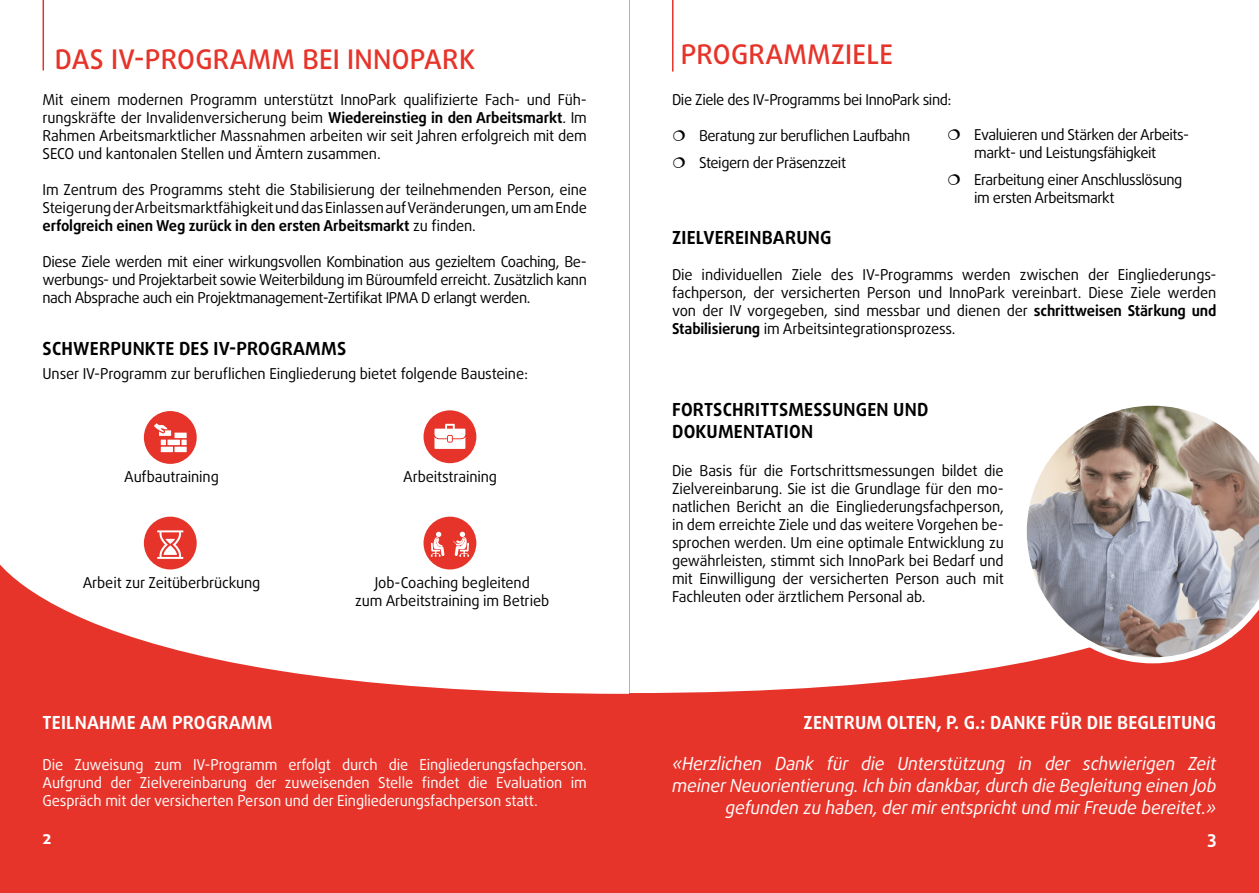
<style>
.page{position:relative;width:1259px;height:893px;background:#fff}
.page>*{position:absolute;margin:0;border:0;box-sizing:border-box;transform-origin:0 0}
.t1{font:500 27px "Daxline OT";letter-spacing:.01em;color:#e6342a}
.t2{font:italic 18px/21.6px "Daxline OT";letter-spacing:-.01em;color:#fff;text-align:right}
.t3{font:700 18px/21.6px "Daxline OT";letter-spacing:.01em;color:#000}
.t4{font:700 18px "Daxline OT";letter-spacing:.01em;color:#fff}
.t5{font:15px/18px "Daxline OT";letter-spacing:-.01em;color:#000;text-align:justify}
.t6{font:15px/18px "Daxline OT";letter-spacing:-.01em;color:#fff;text-align:justify}
.t7{font:15px/18px "Daxline OT";letter-spacing:-.03em;color:#000}
.s1{font-weight:700}
</style>
<div class="page">
<div style="left:0;top:1px;width:629px;height:892px;background:#e6342a"></div>
<div style="left:0;top:0;width:629px;height:694px;background:#fff"></div>
<hr style="left:43px;top:0;width:1px;height:71px;background:#e6342a">
<div style="left:144px;top:411px;width:53px;height:53px;background:#e6342a;border-radius:50%"></div>
<div style="left:161px;top:447px;width:12px;height:5px;background:#fff"></div>
<div style="left:174px;top:447px;width:13px;height:5px;background:#fff"></div>
<div style="left:174px;top:433px;width:13px;height:5px;background:#fff"></div>
<svg style="left:154px;top:423px;width:17px;height:22px"></svg>
<div style="left:167px;top:440px;width:13px;height:5px;background:#fff"></div>
<svg style="left:181px;top:440px;width:6px;height:5px"></svg>
<div style="left:423px;top:410px;width:53px;height:53px;background:#e6342a;border-radius:50%"></div>
<svg style="left:434px;top:424px;width:31px;height:25px"></svg>
<div style="left:423px;top:517px;width:53px;height:52px;background:#e6342a;border-radius:50%"></div>
<svg style="left:431px;top:531px;width:13px;height:26px"></svg>
<svg style="left:453px;top:532px;width:16px;height:25px"></svg>
<div style="left:144px;top:517px;width:53px;height:52px;background:#e6342a;border-radius:50%"></div>
<svg style="left:157px;top:530px;width:26px;height:29px"></svg>
<div style="left:629px;top:0;width:630px;height:893px;background:#e6342a"></div>
<div style="left:629px;top:0;width:630px;height:693px;background:#fff"></div>
<hr style="left:672px;top:0;width:1px;height:72px;background:#e6342a">
<svg style="left:1020px;top:400px;width:239px;height:263px;background:#b4a7a6"></svg>
<svg style="left:673px;top:130px;width:12px;height:11px"></svg>
<svg style="left:673px;top:157px;width:12px;height:11px"></svg>
<svg style="left:948px;top:129px;width:12px;height:11px"></svg>
<svg style="left:948px;top:174px;width:12px;height:11px"></svg>
<h1 class="t1" style="left:55px;top:41px;width:422px">DAS IV-PROGRAMM BEI INNOPARK</h1>
<p class="t5" style="left:43px;top:91px;width:546px">Mit einem modernen Programm unterstützt InnoPark qualifizierte Fach- und Füh&shy;rungskräfte der Invalidenversicherung beim <span class="s1">Wiedereinstieg in den Arbeitsmarkt</span>. Im Rahmen Arbeitsmarktlicher Massnahmen arbeiten wir seit Jahren erfolgreich mit dem SECO und kantonalen Stellen und Ämtern zusammen.</p>
<p class="t5" style="left:43px;top:181px;width:546px">Im Zentrum des Programms steht die Stabilisierung der teilnehmenden Person, eine Steigerung der Arbeitsmarktfähigkeit und das Einlassen auf Veränderungen, um am Ende <span class="s1">erfolgreich einen Weg zurück in den ersten Arbeitsmarkt</span> zu finden.</p>
<p class="t5" style="left:43px;top:253px;width:546px">Diese Ziele werden mit einer wirkungsvollen Kombination aus gezieltem Coaching, Be&shy;werbungs- und Projektarbeit sowie Weiterbildung im Büroumfeld erreicht. Zusätzlich kann nach Absprache auch ein Projektmanagement-Zertifikat IPMA D erlangt werden.</p>
<p class="t3" style="left:43px;top:338px;width:305px">SCHWERPUNKTE DES IV-PROGRAMMS</p>
<p class="t5" style="left:43px;top:365px;width:487px">Unser IV-Programm zur beruflichen Eingliederung bietet folgende Bausteine:</p>
<p class="t5" style="left:124px;top:468px;width:96px">Aufbautraining</p>
<p class="t5" style="left:403px;top:467px;width:95px">Arbeitstraining</p>
<p class="t5" style="left:83px;top:574px;width:179px">Arbeit zur Zeitüberbrückung</p>
<p class="t5" style="left:355px;top:574px;width:195px;text-align:center">Job-Coaching begleitend<br>zum Arbeitstraining im Betrieb</p>
<h1 class="t1" style="left:680px;top:36px;width:214px">PROGRAMMZIELE</h1>
<p class="t7" style="left:672px;top:91px;width:281px">Die Ziele des IV-Programms bei InnoPark sind:</p>
<p class="t7" style="left:699px;top:123px;width:213px;line-height:26.5px">Beratung zur beruflichen Laufbahn<br>Steigern der Präsenzzeit</p>
<p class="t7" style="left:974px;top:126px;width:216px">Evaluieren und Stärken der Arbeits&shy;markt- und Leistungsfähigkeit</p>
<p class="t7" style="left:974px;top:171px;width:210px">Erarbeitung einer Anschlusslösung im ersten Arbeitsmarkt</p>
<p class="t3" style="left:672px;top:227px;width:161px">ZIELVEREINBARUNG</p>
<p class="t5" style="left:672px;top:265px;width:546px">Die individuellen Ziele des IV-Programms werden zwischen der Eingliederungs&shy;fachperson, der versicherten Person und InnoPark vereinbart. Diese Ziele werden von der IV vorgegeben, sind messbar und dienen der <span class="s1">schrittweisen Stärkung und Stabilisierung</span> im Arbeitsintegrationsprozess.</p>
<p class="t3" style="left:672px;top:399px;width:258px">FORTSCHRITTSMESSUNGEN UND<br>DOKUMENTATION</p>
<p class="t5" style="left:672px;top:462px;width:333px">Die Basis für die Fortschrittsmessungen bildet die Zielvereinbarung. Sie ist die Grundlage für den mo&shy;natlichen Bericht an die Eingliederungsfachperson, in dem erreichte Ziele und das weitere Vorgehen be&shy;sprochen werden. Um eine optimale Entwicklung zu gewährleisten, stimmt sich InnoPark bei Bedarf und mit Einwilligung der versicherten Person auch mit Fachleuten oder ärztlichem Personal ab.</p>
<p class="t4" style="left:43px;top:711px;width:231px">TEILNAHME AM PROGRAMM</p>
<p class="t4" style="left:803px;top:710px;width:414px">ZENTRUM OLTEN, P. G.: DANKE FÜR DIE BEGLEITUNG</p>
<p class="t6" style="left:43px;top:755px;width:546px">Die Zuweisung zum IV-Programm erfolgt durch die Eingliederungsfachperson.<br>Aufgrund der Zielvereinbarung der zuweisenden Stelle findet die Evaluation im Gespräch mit der versicherten Person und der Eingliederungsfachperson statt.</p>
<p class="t4" style="left:43px;top:826px;width:10px">2</p>
<p class="t2" style="left:672px;top:753px;width:546px">«Herzlichen Dank für die Unterstützung in der schwierigen Zeit meiner Neuorientierung. Ich bin dankbar, durch die Begleitung einen Job gefunden zu haben, der mir entspricht und mir Freude bereitet.»</p>
<p class="t4" style="left:1207px;top:826px;width:11px">3</p>
</div>
